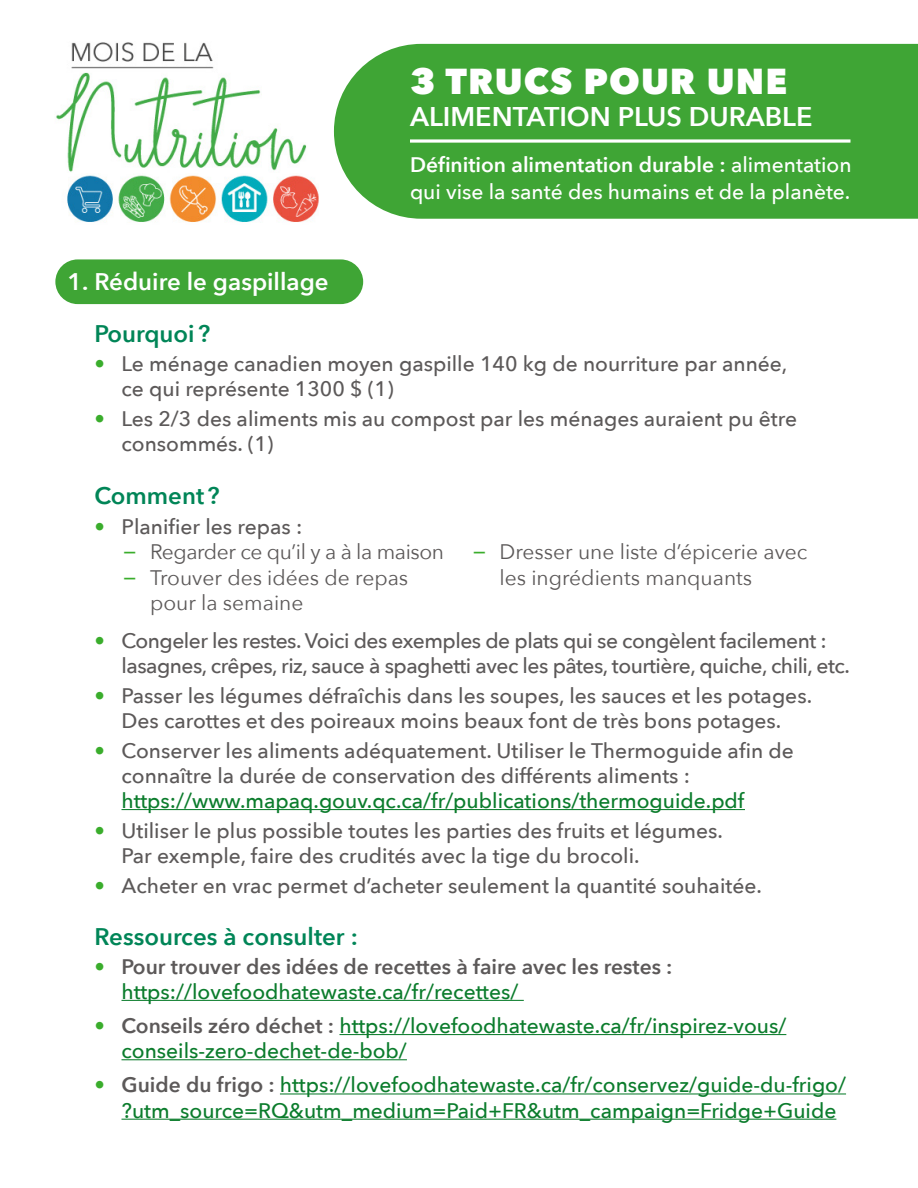
<style>
.page{position:relative;width:918px;height:1188px;background:#fff}
.page>*{position:absolute;margin:0;border:0;box-sizing:border-box;transform-origin:0 0}
.t1{font:800 36px "Avenir Next";letter-spacing:.03em;color:#fff}
.t2{font:600 27px "Avenir Next";color:#fff}
.t3{font:600 24px "Avenir Next";color:#008557}
.t4{font:600 24px "Avenir Next";color:#fff}
.t5{font:500 21px/25.2px "Avenir Next";color:#5c5959}
.t6{font:500 21px/25.2px "Avenir Next";color:#0b7c2c}
.t7{font:500 21px/25.2px "Avenir Next";letter-spacing:-.025em;color:#5c5959}
.t8{font:600 21px/25.2px "Avenir Next";color:#5c5959}
.t9{font:21px/25.2px "Avenir Next";color:#5c5959}
.t10{font:500 21px/26.8px "Avenir Next";color:#fff}
.t11{font:21px "Avenir Next";letter-spacing:-.02em;color:#5c5959}
.s1{font-weight:600}
.s2{color:#3aad2c}
.s3{font-weight:500;color:#3aad2c}
.s4{font-weight:500;color:#0b7c2c}
.s5{font-weight:600;color:#5c5959}
</style>
<div class="page">
<div style="left:334px;top:44px;width:584px;height:175px;background:#3fa535"></div>
<div style="left:55px;top:259px;width:308px;height:45px;background:#3fa535;border-radius:22px"></div>
<svg style="left:410px;top:139px;width:440px;height:4px"></svg>
<img style="left:56px;top:42px;width:251px;height:130px">
<img style="left:67px;top:175px;width:252px;height:47px">
<hr style="left:122px;top:809px;width:623px;height:1px;background:#0b7c2c">
<hr style="left:122px;top:1000px;width:402px;height:1px;background:#0b7c2c">
<hr style="left:339px;top:1034px;width:447px;height:1px;background:#0b7c2c">
<hr style="left:122px;top:1059px;width:285px;height:1px;background:#0b7c2c">
<hr style="left:280px;top:1093px;width:566px;height:2px;background:#0b7c2c">
<hr style="left:122px;top:1119px;width:714px;height:1px;background:#0b7c2c">
<h1 class="t1" style="left:410px;top:59px;width:379px">3 TRUCS POUR UNE</h1>
<p class="t2" style="left:410px;top:93px;width:404px">ALIMENTATION PLUS DURABLE</p>
<p class="t10" style="left:410px;top:151px;width:443px"><span class="s1">Définition alimentation durable :</span> alimentation qui vise la santé des humains et de la planète.</p>
<p class="t4" style="left:68px;top:261px;width:263px">1. Réduire le gaspillage</p>
<p class="t3" style="left:94px;top:313px;width:117px">Pourquoi?</p>
<p class="t5" style="left:122px;top:350px;width:667px;text-indent:-27px"><span class="s2">•</span> Le ménage canadien moyen gaspille 140 kg de nourriture par année, ce qui représente 1300 $ (1)</p>
<p class="t5" style="left:122px;top:405px;width:677px;text-indent:-27px"><span class="s2">•</span> Les 2/3 des aliments mis au compost par les ménages auraient pu être consommés. (1)</p>
<p class="t3" style="left:94px;top:475px;width:127px">Comment?</p>
<p class="t5" style="left:94px;top:514px;width:209px"><span class="s2">•</span> Planifier les repas :</p>
<p class="t11" style="left:123px;top:534px;width:323px"><span class="s3">−</span> Regarder ce qu’il y a à la maison</p>
<p class="t9" style="left:123px;top:564px;width:287px"><span class="s3">−</span> Trouver des idées de repas</p>
<p class="t9" style="left:150px;top:589px;width:155px">pour la semaine</p>
<p class="t9" style="left:500px;top:539px;width:309px;text-indent:-27px"><span class="s3">−</span> Dresser une liste d’épicerie avec les ingrédients manquants</p>
<p class="t7" style="left:122px;top:627px;width:730px;text-indent:-27px"><span class="s2">•</span> Congeler les restes. Voici des exemples de plats qui se congèlent facilement : lasagnes, crêpes, riz, sauce à spaghetti avec les pâtes, tourtière, quiche, chili, etc.</p>
<p class="t5" style="left:94px;top:682px;width:719px;text-align:center"><span class="s2">•</span> Passer les légumes défraîchis dans les soupes, les sauces et les potages.<br>Des carottes et des poireaux moins beaux font de très bons potages.</p>
<p class="t5" style="left:122px;top:737px;width:674px;text-indent:-27px"><span class="s2">•</span> Conserver les aliments adéquatement. Utiliser le Thermoguide afin de connaître la durée de conservation des différents aliments :</p>
<p class="t6" style="left:122px;top:787px;width:625px">https://www.mapaq.gouv.qc.ca/fr/publications/thermoguide.pdf</p>
<p class="t5" style="left:122px;top:817px;width:603px;text-indent:-27px"><span class="s2">•</span> Utiliser le plus possible toutes les parties des fruits et légumes.<br>Par exemple, faire des crudités avec la tige du brocoli.</p>
<p class="t5" style="left:94px;top:872px;width:669px"><span class="s2">•</span> Acheter en vrac permet d’acheter seulement la quantité souhaitée.</p>
<p class="t3" style="left:94px;top:916px;width:265px">Ressources à consulter :</p>
<p class="t8" style="left:122px;top:953px;width:553px;text-indent:-27px"><span class="s3">•</span> Pour trouver des idées de recettes à faire avec les restes : <span class="s4">https://lovefoodhatewaste.ca/fr/recettes/</span></p>
<p class="t6" style="left:122px;top:1012px;width:666px;text-indent:-27px"><span class="s2">•</span> <span class="s5">Conseils zéro déchet :</span> https://lovefoodhatewaste.ca/fr/inspirez-vous/ conseils-zero-dechet-de-bob/</p>
<p class="t6" style="left:122px;top:1072px;width:726px;text-indent:-27px"><span class="s2">•</span> <span class="s5">Guide du frigo :</span> https://lovefoodhatewaste.ca/fr/conservez/guide-du-frigo/ ?utm_source=RQ&amp;utm_medium=Paid+FR&amp;utm_campaign=Fridge+Guide</p>
</div>
